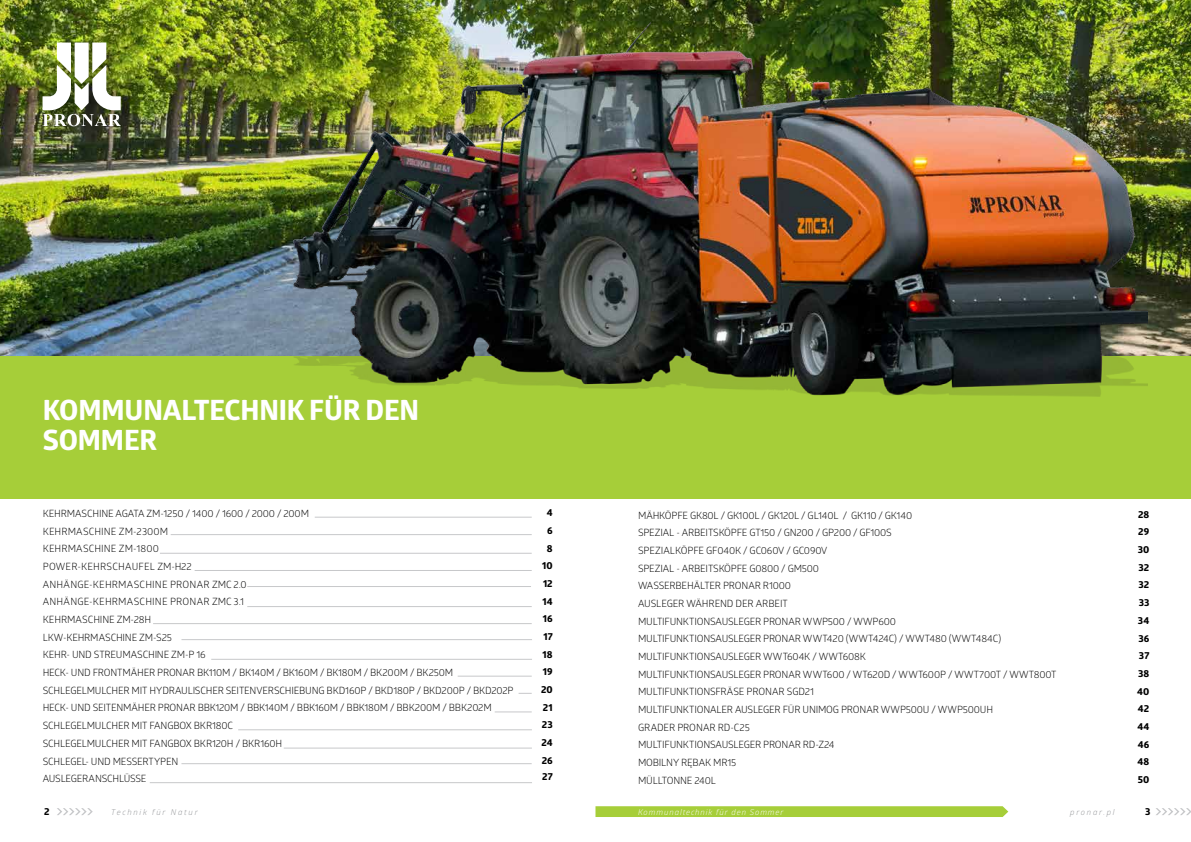
<style>
.page{position:relative;width:1191px;height:842px;background:#fff}
.page>*{position:absolute;margin:0;border:0;box-sizing:border-box;transform-origin:0 0}
.t1{font:700 28px/30px "Globerx";letter-spacing:-.005em;color:#fff}
.t2{font:10px/17.7px "Glober";letter-spacing:-.015em;color:#000}
.t3{font:700 10px/17.7px "Globerx";letter-spacing:.005em;color:#000;text-align:right}
.t4{font:italic 8px "Glober";letter-spacing:.11em;color:#fff}
.t5{font:italic 8px "Glober";letter-spacing:.21em;color:#939598}
</style>
<div class="page">
<svg style="left:595px;top:806px;width:413px;height:11px;background:#a8cf3e"></svg>
<svg style="left:57px;top:808px;width:36px;height:7px"></svg>
<svg style="left:1156px;top:808px;width:35px;height:7px"></svg>
<div style="left:0;top:355px;width:1191px;height:144px;background:#a6ce39"></div>
<img style="left:0;top:0;width:1191px;height:356px">
<div style="left:44px;top:44px;width:89px;height:94px;background:#000;opacity:.28"></div>
<img style="left:43px;top:43px;width:78px;height:83px">
<img style="left:293px;top:23px;width:854px;height:374px">
<hr style="left:315px;top:517px;width:217px;height:1px;background:#c7c8ca">
<hr style="left:171px;top:534px;width:361px;height:1px;background:#c7c8ca">
<hr style="left:160px;top:553px;width:372px;height:1px;background:#c7c8ca">
<hr style="left:195px;top:570px;width:337px;height:1px;background:#c7c8ca">
<hr style="left:247px;top:586px;width:284px;height:1px;background:#c7c8ca">
<hr style="left:247px;top:606px;width:285px;height:1px;background:#c7c8ca">
<hr style="left:153px;top:623px;width:379px;height:1px;background:#c7c8ca">
<hr style="left:181px;top:639px;width:351px;height:1px;background:#c7c8ca">
<hr style="left:211px;top:659px;width:321px;height:1px;background:#c7c8ca">
<hr style="left:458px;top:676px;width:74px;height:1px;background:#c7c8ca">
<hr style="left:495px;top:711px;width:37px;height:1px;background:#c7c8ca">
<svg style="left:518px;top:693px;width:14px;height:1px"></svg>
<hr style="left:238px;top:729px;width:294px;height:1px;background:#c7c8ca">
<hr style="left:181px;top:763px;width:350px;height:1px;background:#c7c8ca">
<hr style="left:284px;top:747px;width:248px;height:1px;background:#c7c8ca">
<hr style="left:150px;top:782px;width:382px;height:1px;background:#c7c8ca">
<h1 class="t1" style="left:43px;top:394px;width:378px">KOMMUNALTECHNIK FÜR DEN<br>SOMMER</h1>
<p class="t3" style="left:541px;top:504px;width:13px">4<br>6<br>8<br>10<br>12<br>14<br>16<br>17<br>18<br>19<br>20<br>21<br>23<br>24<br>26</p>
<p class="t3" style="left:542px;top:768px;width:12px">27</p>
<p class="t2" style="left:43px;top:504px;width:472px">KEHRMASCHINE AGATA ZM-1250 / 1400 / 1600 / 2000 / 200M<br>KEHRMASCHINE ZM-2300M<br>KEHRMASCHINE ZM-1800<br>POWER-KEHRSCHAUFEL ZM-H22<br>ANHÄNGE-KEHRMASCHINE PRONAR ZMC 2.0<br>ANHÄNGE-KEHRMASCHINE PRONAR ZMC 3.1<br>KEHRMASCHINE ZM-28H<br>LKW-KEHRMASCHINE ZM-S25<br>KEHR- UND STREUMASCHINE ZM-P 16<br>HECK- UND FRONTMÄHER PRONAR BK110M / BK140M / BK160M / BK180M / BK200M / BK250M SCHLEGELMULCHER MIT HYDRAULISCHER SEITENVERSCHIEBUNG BKD160P / BKD180P / BKD200P / BKD202P HECK- UND SEITENMÄHER PRONAR BBK120M / BBK140M / BBK160M / BBK180M / BBK200M / BBK202M SCHLEGELMULCHER MIT FANGBOX BKR180C<br>SCHLEGELMULCHER MIT FANGBOX BKR120H / BKR160H<br>SCHLEGEL- UND MESSERTYPEN<br>AUSLEGERANSCHLÜSSE</p>
<p class="t2" style="left:638px;top:506px;width:420px">MÄHKÖPFE GK80L / GK100L / GK120L / GL140L / GK110 / GK140<br>SPEZIAL - ARBEITSKÖPFE GT150 / GN200 / GP200 / GF100S<br>SPEZIALKÖPFE GF040K / GC060V / GC090V<br>SPEZIAL - ARBEITSKÖPFE G0800 / GM500<br>WASSERBEHÄLTER PRONAR R1000<br>AUSLEGER WÄHREND DER ARBEIT<br>MULTIFUNKTIONSAUSLEGER PRONAR WWP500 / WWP600<br>MULTIFUNKTIONSAUSLEGER PRONAR WWT420 (WWT424C) / WWT480 (WWT484C)<br>MULTIFUNKTIONSAUSLEGER WWT604K / WWT608K<br>MULTIFUNKTIONSAUSLEGER PRONAR WWT600 / WT620D / WWT600P / WWT700T / WWT800T MULTIFUNKTIONSFRÄSE PRONAR SGD21<br>MULTIFUNKTIONALER AUSLEGER FÜR UNIMOG PRONAR WWP500U / WWP500UH<br>GRADER PRONAR RD-C25<br>MULTIFUNKTIONSAUSLEGER PRONAR RD-Z24<br>MOBILNY RĘBAK MR15<br>MÜLLTONNE 240L</p>
<p class="t3" style="left:44px;top:803px;width:7px">2</p>
<p class="t5" style="left:111px;top:807px;width:88px">Technik für Natur</p>
<p class="t4" style="left:638px;top:807px;width:147px">Kommunaltechnik für den Sommer</p>
<p class="t5" style="left:1070px;top:807px;width:46px">pronar.pl</p>
<p class="t3" style="left:1145px;top:803px;width:7px">3</p>
<p class="t3" style="left:1137px;top:505px;width:14px;text-align:justify">28<br>29<br>30<br>32<br>32<br>33<br>34<br>36<br>37<br>38<br>40<br>42<br>44<br>46<br>48<br>50</p>
</div>
